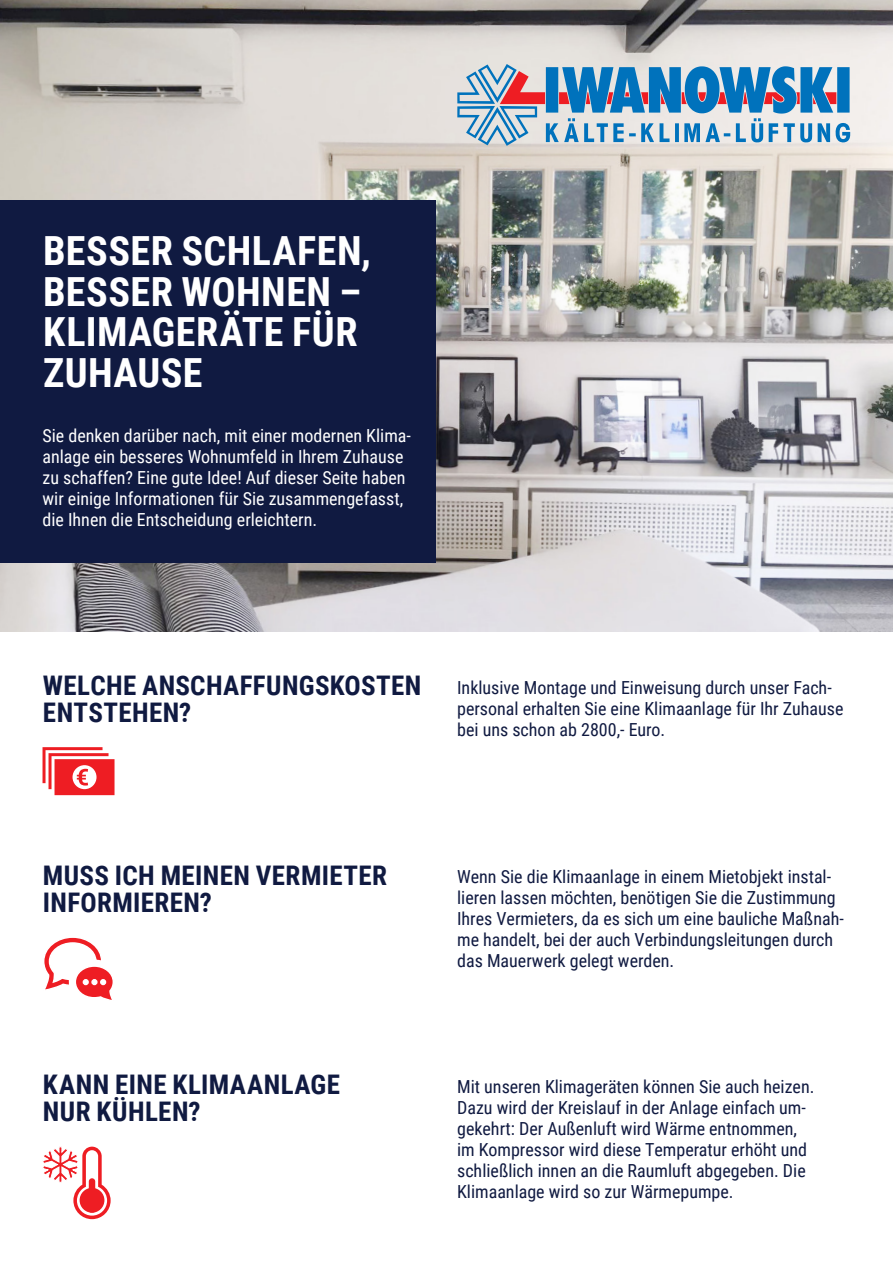
<style>
.page{position:relative;width:893px;height:1263px;background:#fff}
.page>*{position:absolute;margin:0;border:0;box-sizing:border-box;transform-origin:0 0}
.t1{font:700 40.2px/40.5px "Roboto Condensed";letter-spacing:.01em;color:#fff}
.t2{font:700 27px/27px "Roboto Condensed";letter-spacing:.015em;color:#101a41}
.t3{font:18px/21px "Roboto Condensed";color:#101a41}
.t4{font:18px/21px "Roboto Condensed";color:#fff}
</style>
<div class="page">
<img style="left:0;top:0;width:892px;height:631px">
<div style="left:0;top:200px;width:436px;height:362px;background:#101a41"></div>
<svg style="left:457px;top:64px;width:393px;height:82px;background:#87abc8"></svg>
<svg style="left:43px;top:747px;width:72px;height:48px"></svg>
<svg style="left:44px;top:937px;width:69px;height:63px"></svg>
<svg style="left:43px;top:1146px;width:68px;height:73px"></svg>
<div style="left:80px;top:1188px;width:24px;height:25px;background:#ee1d23;border-radius:50%"></div>
<h1 class="t1" style="left:43px;top:229px;width:329px">BESSER SCHLAFEN,<br>BESSER WOHNEN –<br>KLIMAGERÄTE FÜR<br>ZUHAUSE</h1>
<p class="t4" style="left:43px;top:425px;width:370px">Sie denken darüber nach, mit einer modernen Klima&shy;anlage ein besseres Wohnumfeld in Ihrem Zuhause zu schaffen? Eine gute Idee! Auf dieser Seite haben wir einige Informationen für Sie zusammengefasst, die Ihnen die Entscheidung erleichtern.</p>
<h2 class="t2" style="left:43px;top:671px;width:380px">WELCHE ANSCHAFFUNGSKOSTEN<br>ENTSTEHEN?</h2>
<p class="t3" style="left:457px;top:677px;width:388px">Inklusive Montage und Einweisung durch unser Fach&shy;personal erhalten Sie eine Klimaanlage für Ihr Zuhause bei uns schon ab 2800,- Euro.</p>
<h2 class="t2" style="left:43px;top:860px;width:346px">MUSS ICH MEINEN VERMIETER<br>INFORMIEREN?</h2>
<p class="t3" style="left:457px;top:866px;width:388px">Wenn Sie die Klimaanlage in einem Mietobjekt instal&shy;lieren lassen möchten, benötigen Sie die Zustimmung Ihres Vermieters, da es sich um eine bauliche Maßnah&shy;me handelt, bei der auch Verbindungsleitungen durch das Mauerwerk gelegt werden.</p>
<h2 class="t2" style="left:43px;top:1070px;width:299px">KANN EINE KLIMAANLAGE<br>NUR KÜHLEN?</h2>
<p class="t3" style="left:457px;top:1076px;width:359px">Mit unseren Klimageräten können Sie auch heizen.<br>Dazu wird der Kreislauf in der Anlage einfach um&shy;gekehrt: Der Außenluft wird Wärme entnommen, im Kompressor wird diese Temperatur erhöht und schließlich innen an die Raumluft abgegeben. Die Klimaanlage wird so zur Wärmepumpe.</p>
</div>
